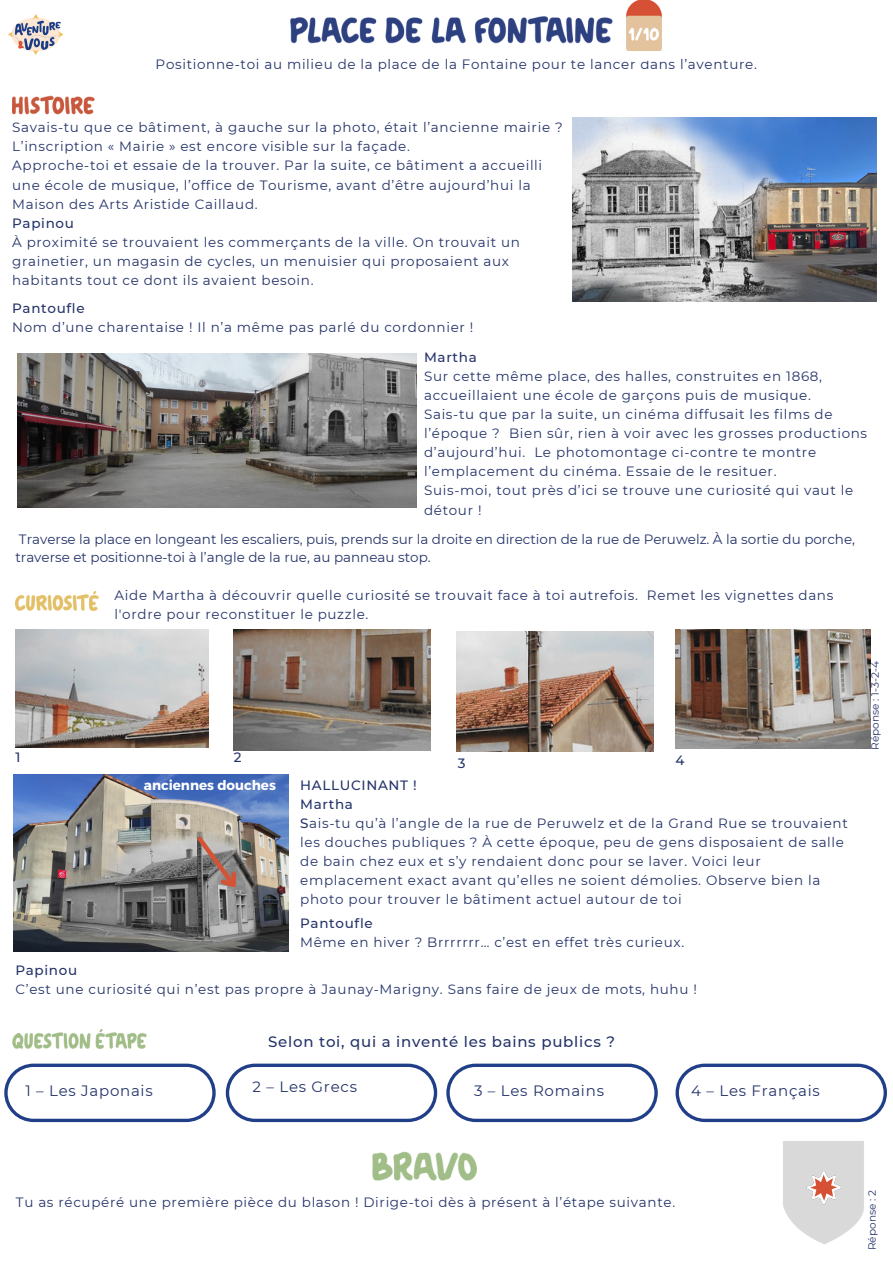
<style>
.page{position:relative;width:893px;height:1264px;background:#fff}
.page>*{position:absolute;margin:0;border:0;box-sizing:border-box;transform-origin:0 0}
.t1{font:15px "Montserrat";letter-spacing:.05em;color:#253369}
.t2{font:500 15px "Montserrat";letter-spacing:.05em;color:#253369}
.t3{font:13.5px/19px "Montserrat";letter-spacing:.05em;color:#253369}
.t4{font:13.5px/18px "Montserrat";color:#253369}
.t5{font:500 13.5px "Montserrat";letter-spacing:.05em;color:#253369}
.t6{font:700 13.5px "Montserrat";color:#fff}
.t7{font:10.5px "Montserrat";color:#253369}
.s1{font-weight:500}
</style>
<div class="page">
<img style="left:291px;top:16px;width:321px;height:28px">
<img style="left:572px;top:118px;width:304px;height:183px">
<img style="left:17px;top:353px;width:399px;height:154px">
<img style="left:12px;top:95px;width:82px;height:20px">
<img style="left:15px;top:629px;width:194px;height:118px">
<img style="left:234px;top:629px;width:196px;height:121px">
<img style="left:456px;top:631px;width:197px;height:120px">
<img style="left:675px;top:629px;width:195px;height:120px">
<img style="left:13px;top:774px;width:276px;height:177px">
<img style="left:16px;top:592px;width:82px;height:19px">
<svg style="left:4px;top:1063px;width:212px;height:59px"></svg>
<svg style="left:226px;top:1063px;width:211px;height:59px"></svg>
<svg style="left:446px;top:1063px;width:211px;height:59px"></svg>
<svg style="left:675px;top:1063px;width:211px;height:59px"></svg>
<img style="left:12px;top:1029px;width:134px;height:20px">
<svg style="left:193px;top:831px;width:55px;height:67px;background:#90837d"></svg>
<img style="left:372px;top:1151px;width:104px;height:30px">
<img style="left:783px;top:1141px;width:81px;height:103px">
<img style="left:8px;top:14px;width:56px;height:41px">
<img style="left:612px;top:11px;width:50px;height:40px">
<img style="left:627px;top:0;width:34px;height:50px">
<img style="left:629px;top:26px;width:33px;height:18px">
<p class="t3" style="left:156px;top:54px;width:602px">Positionne-toi au milieu de la place de la Fontaine pour te lancer dans l’aventure.</p>
<p class="t3" style="left:12px;top:118px;width:552px">Savais-tu que ce bâtiment, à gauche sur la photo, était l’ancienne mairie ?<br>L’inscription « Mairie » est encore visible sur la façade.</p>
<p class="t3" style="left:12px;top:156px;width:531px">Approche-toi et essaie de la trouver. Par la suite, ce bâtiment a accueilli une école de musique, l’office de Tourisme, avant d’être aujourd’hui la<br>Maison des Arts Aristide Caillaud.</p>
<p class="t5" style="left:12px;top:215px;width:63px">Papinou</p>
<p class="t3" style="left:12px;top:232px;width:509px">À proximité se trouvaient les commerçants de la ville. On trouvait un grainetier, un magasin de cycles, un menuisier qui proposaient aux habitants tout ce dont ils avaient besoin.</p>
<p class="t5" style="left:12px;top:300px;width:74px">Pantoufle</p>
<p class="t3" style="left:12px;top:317px;width:462px">Nom d’une charentaise ! Il n’a même pas parlé du cordonnier !</p>
<p class="t5" style="left:424px;top:348px;width:54px">Martha</p>
<p class="t3" style="left:424px;top:366px;width:399px">Sur cette même place, des halles, construites en 1868, accueillaient une école de garçons puis de musique.</p>
<p class="t3" style="left:424px;top:404px;width:444px">Sais-tu que par la suite, un cinéma diffusait les films de l’époque ? Bien sûr, rien à voir avec les grosses productions d’aujourd’hui. Le photomontage ci-contre te montre l’emplacement du cinéma. Essaie de le resituer.</p>
<p class="t3" style="left:424px;top:481px;width:430px">Suis-moi, tout près d’ici se trouve une curiosité qui vaut le détour !</p>
<p class="t4" style="left:15px;top:529px;width:841px">Traverse la place en longeant les escaliers, puis, prends sur la droite en direction de la rue de Peruwelz. À la sortie du porche, traverse et positionne-toi à l’angle de la rue, au panneau stop.</p>
<p class="t5" style="left:15px;top:748px;width:6px">1</p>
<p class="t3" style="left:115px;top:585px;width:720px">Aide Martha à découvrir quelle curiosité se trouvait face à toi autrefois. Remet les vignettes dans l'ordre pour reconstituer le puzzle.</p>
<p class="t5" style="left:234px;top:748px;width:9px">2</p>
<p class="t6" style="left:144px;top:776px;width:133px">anciennes douches</p>
<p class="t5" style="left:458px;top:754px;width:9px">3</p>
<p class="t5" style="left:675px;top:751px;width:11px">4</p>
<p class="t5" style="left:300px;top:776px;width:118px">HALLUCINANT !</p>
<p class="t5" style="left:300px;top:795px;width:54px">Martha</p>
<p class="t3" style="left:300px;top:813px;width:549px"><span class="s1">S</span>ais-tu qu’à l’angle de la rue de Peruwelz et de la Grand Rue se trouvaient les douches publiques ? À cette époque, peu de gens disposaient de salle de bain chez eux et s’y rendaient donc pour se laver. Voici leur emplacement exact avant qu’elles ne soient démolies. Observe bien la photo pour trouver le bâtiment actuel autour de toi</p>
<p class="t5" style="left:300px;top:914px;width:74px">Pantoufle</p>
<p class="t3" style="left:300px;top:932px;width:385px">Même en hiver ? Brrrrrrr… c’est en effet très curieux.</p>
<p class="t5" style="left:15px;top:961px;width:63px">Papinou</p>
<p class="t3" style="left:15px;top:979px;width:682px">C’est une curiosité qui n’est pas propre à Jaunay-Marigny. Sans faire de jeux de mots, huhu !</p>
<p class="t2" style="left:268px;top:1032px;width:348px">Selon toi, qui a inventé les bains publics ?</p>
<p class="t1" style="left:25px;top:1081px;width:129px">1 – Les Japonais</p>
<p class="t1" style="left:252px;top:1077px;width:106px">2 – Les Grecs</p>
<p class="t1" style="left:474px;top:1081px;width:131px">3 – Les Romains</p>
<p class="t1" style="left:691px;top:1081px;width:130px">4 – Les Français</p>
<p class="t7" style="left:868px;top:750px;width:90px;rotate:-90deg">Réponse : 1-3-2-4</p>
<p class="t3" style="left:16px;top:1192px;width:660px">Tu as récupéré une première pièce du blason ! Dirige-toi dès à présent à l’étape suivante.</p>
<p class="t7" style="left:865px;top:1249px;width:61px;rotate:-90deg">Réponse : 2</p>
</div>
